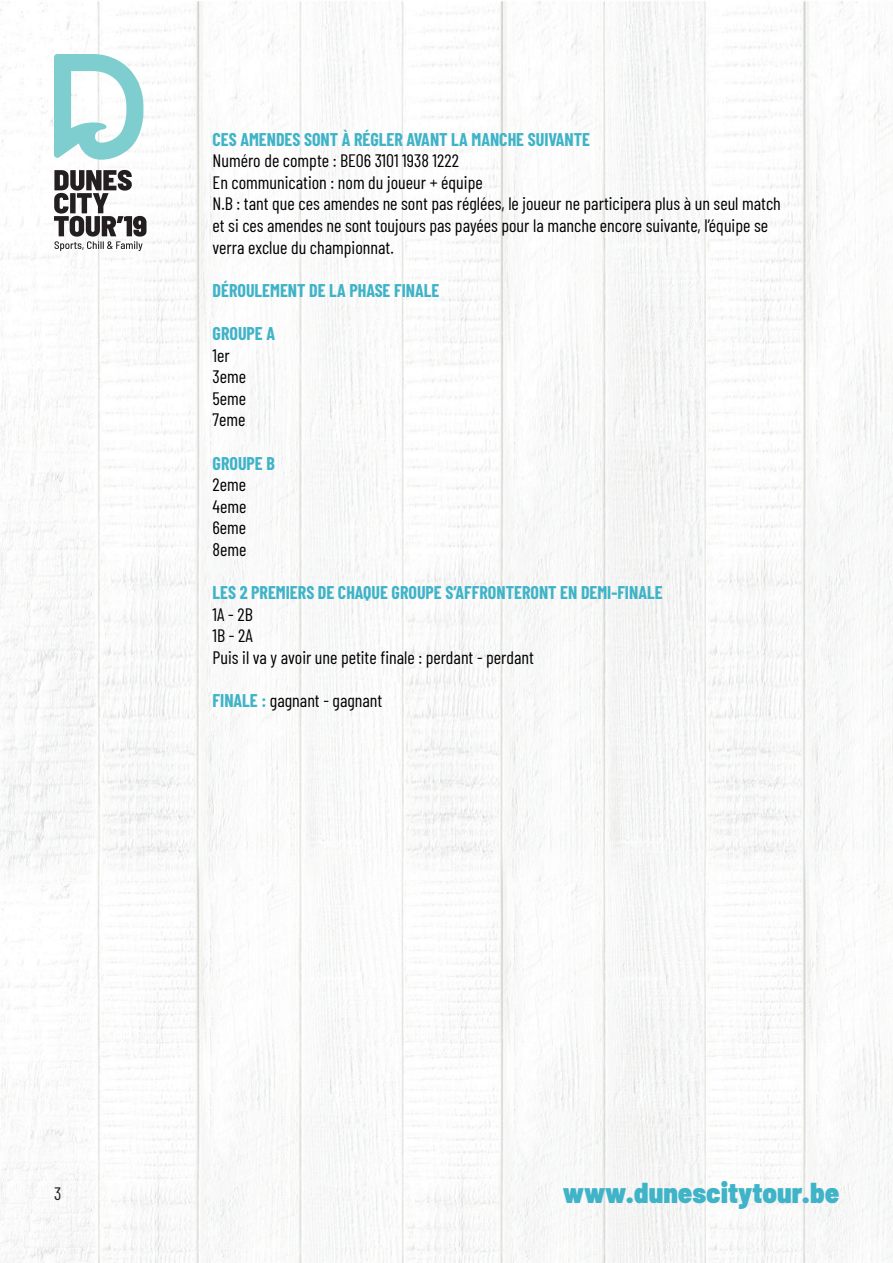
<style>
.page{position:relative;width:893px;height:1263px;background:#fff}
.page>*{position:absolute;margin:0;border:0;box-sizing:border-box;transform-origin:0 0}
.t1{font:900 semi-condensed 28.8px "Barlow";color:#3fb3c7}
.t2{font:18px/21.6px "Barlow Condensed";color:#000001}
.t3{font:700 18px "Barlow Condensed";color:#3fb3c7}
.t4{font:18px "Barlow Condensed";color:#231f20}
.s1{font-weight:700;color:#3fb3c7}
</style>
<div class="page">
<img style="left:0;top:1px;width:893px;height:1262px">
<svg style="left:54px;top:170px;width:93px;height:81px"></svg>
<svg style="left:54px;top:54px;width:89px;height:106px"></svg>
<p class="t3" style="left:213px;top:126px;width:379px">CES AMENDES SONT À RÉGLER AVANT LA MANCHE SUIVANTE</p>
<p class="t2" style="left:213px;top:149px;width:570px">Numéro de compte : BE06 3101 1938 1222<br>En communication : nom du joueur + équipe<br>N.B : tant que ces amendes ne sont pas réglées, le joueur ne participera plus à un seul match et si ces amendes ne sont toujours pas payées pour la manche encore suivante, l’équipe se verra exclue du championnat.</p>
<p class="t3" style="left:213px;top:277px;width:228px">DÉROULEMENT DE LA PHASE FINALE</p>
<p class="t3" style="left:213px;top:321px;width:64px">GROUPE A</p>
<p class="t2" style="left:213px;top:343px;width:35px">1er<br>3eme<br>5eme<br>7eme</p>
<p class="t3" style="left:213px;top:450px;width:64px">GROUPE B</p>
<p class="t2" style="left:213px;top:473px;width:35px;text-align:justify">2eme 4eme 6eme 8eme</p>
<p class="t3" style="left:213px;top:580px;width:451px">LES 2 PREMIERS DE CHAQUE GROUPE S’AFFRONTERONT EN DEMI-FINALE</p>
<p class="t2" style="left:213px;top:602px;width:323px">1A - 2B<br>1B - 2A<br>Puis il va y avoir une petite finale : perdant - perdant</p>
<p class="t2" style="left:213px;top:689px;width:171px"><span class="s1">FINALE :</span> gagnant - gagnant</p>
<p class="t4" style="left:54px;top:1181px;width:9px">3</p>
<h1 class="t1" style="left:563px;top:1175px;width:278px">www.dunescitytour.be</h1>
</div>
